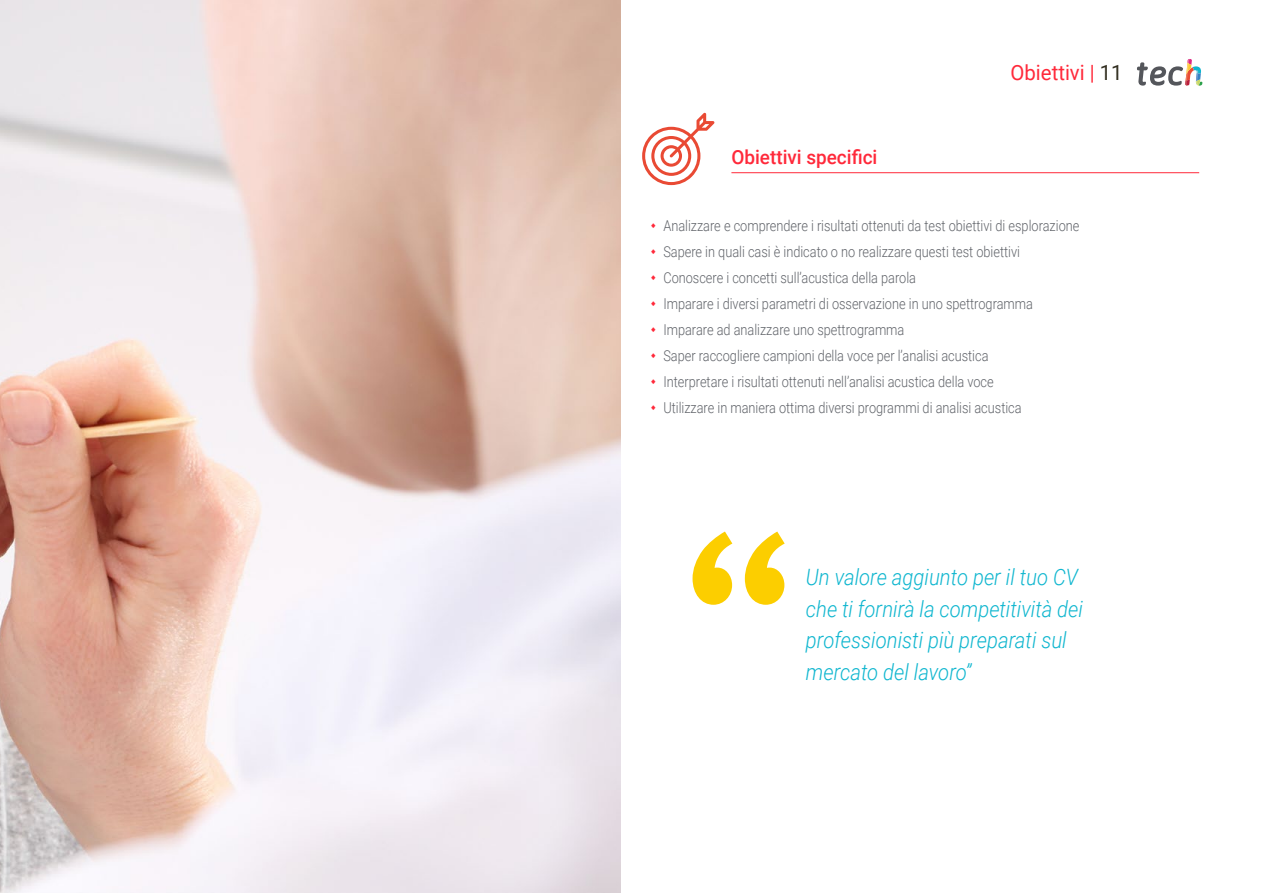
<style>
.page{position:relative;width:1263px;height:893px;background:#fff}
.page>*{position:absolute;margin:0;border:0;box-sizing:border-box;transform-origin:0 0}
.t1{font:italic 300 22.5px/31.5px "Roboto";color:#0fb6cf;scale:.9 1}
.t2{font:21px "Roboto";color:#ff293a}
.t3{font:500 19.5px "Roboto";color:#ff293a}
.t4{font:300 15px/26px "Roboto";color:#61646a;scale:.85 1}
.s1{color:#312e20}
</style>
<div class="page">
<hr style="left:731px;top:172px;width:468px;height:1px;background:#ff293a">
<svg style="left:642px;top:113px;width:72px;height:72px"></svg>
<img style="left:0;top:0;width:621px;height:893px">
<svg style="left:692px;top:531px;width:93px;height:74px"></svg>
<svg style="left:1137px;top:59px;width:65px;height:27px"></svg>
<h3 class="t3" style="left:731px;top:143px;width:147px">Obiettivi specifici</h3>
<h2 class="t2" style="left:1010px;top:57px;width:114px">Obiettivi | <span class="s1">11</span></h2>
<p class="t4" style="left:663px;top:212px;width:491px">Analizzare e comprendere i risultati ottenuti da test obiettivi di esplorazione Sapere in quali casi è indicato o no realizzare questi test obiettivi Conoscere i concetti sull’acustica della parola<br>Imparare i diversi parametri di osservazione in uno spettrogramma Imparare ad analizzare uno spettrogramma<br>Saper raccogliere campioni della voce per l’analisi acustica<br>Interpretare i risultati ottenuti nell’analisi acustica della voce<br>Utilizzare in maniera ottima diversi programmi di analisi acustica</p>
<h1 class="t1" style="left:806px;top:560px;width:309px">Un valore aggiunto per il tuo CV che ti fornirà la competitività dei professionisti più preparati sul mercato del lavoro”</h1>
</div>
